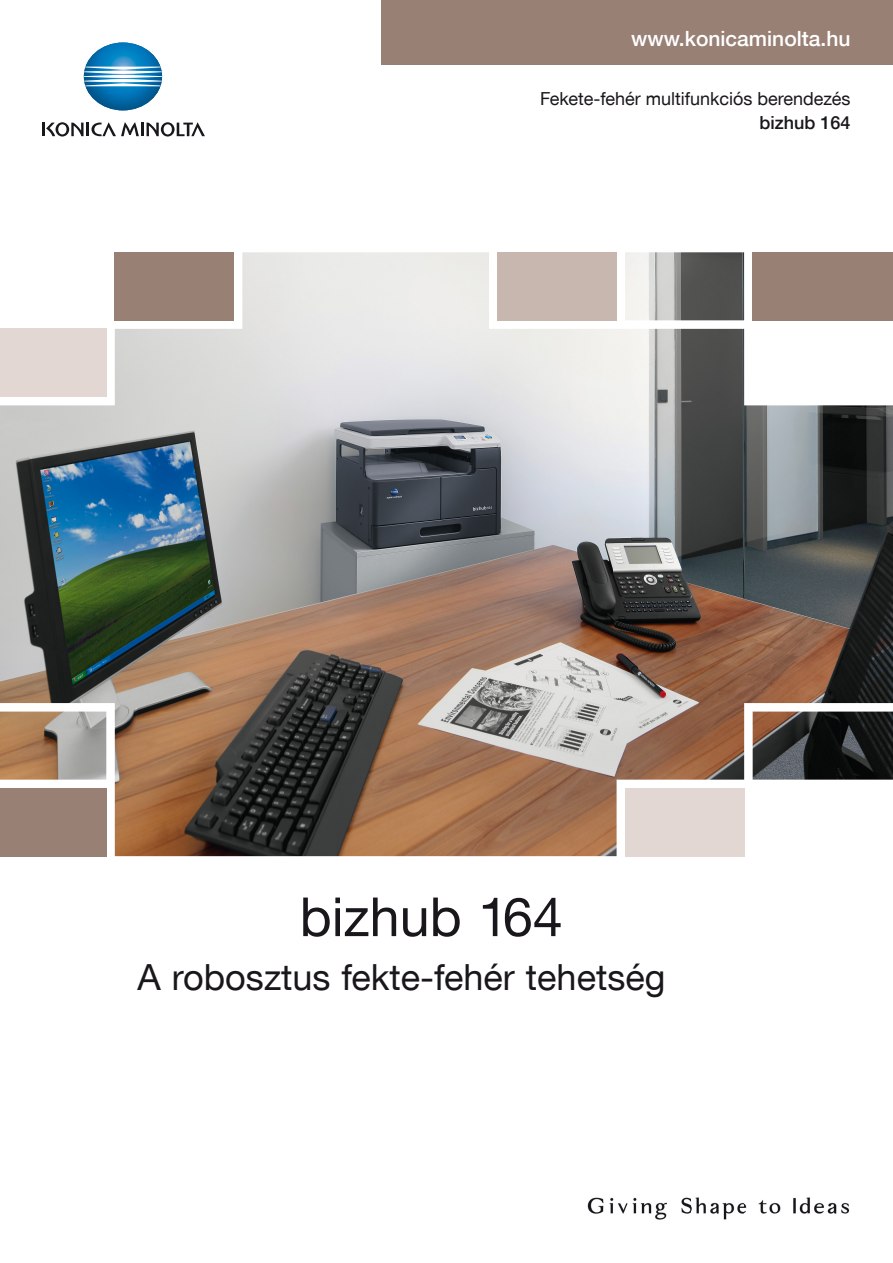
<style>
.page{position:relative;width:893px;height:1263px;background:#fff}
.page>*{position:absolute;margin:0;border:0;box-sizing:border-box;transform-origin:0 0}
.t1{font:54px "Helvetica KMCE";color:#1a171c}
.t2{font:36px "Helvetica KMCE";color:#1a171c}
.t3{font:500 21px "Helvetica KMCE";color:#fff}
.t4{font:18px "Helvetica KMCE";color:#1a171c}
.t5{font:500 18px "Helvetica KMCE";color:#1a171c}
</style>
<div class="page">
<svg style="left:84px;top:43px;width:78px;height:67px;background:#0472b1"></svg>
<svg style="left:84px;top:66px;width:78px;height:21px"></svg>
<svg style="left:43px;top:122px;width:162px;height:15px"></svg>
<img style="left:0;top:252px;width:893px;height:604px">
<div style="left:625px;top:788px;width:119px;height:68px;background:#e2d7d2"></div>
<div style="left:382px;top:0;width:511px;height:64px;background:#988075"></div>
<img style="left:587px;top:1197px;width:263px;height:23px">
<p class="t3" style="left:631px;top:30px;width:221px">www.konicaminolta.hu</p>
<p class="t4" style="left:540px;top:91px;width:312px">Fekete-fehér multifunkciós berendezés</p>
<p class="t5" style="left:759px;top:115px;width:93px">bizhub 164</p>
<h1 class="t1" style="left:300px;top:896px;width:265px">bizhub 164</h1>
<h2 class="t2" style="left:138px;top:963px;width:529px">A robosztus fekte-fehér tehetség</h2>
</div>
